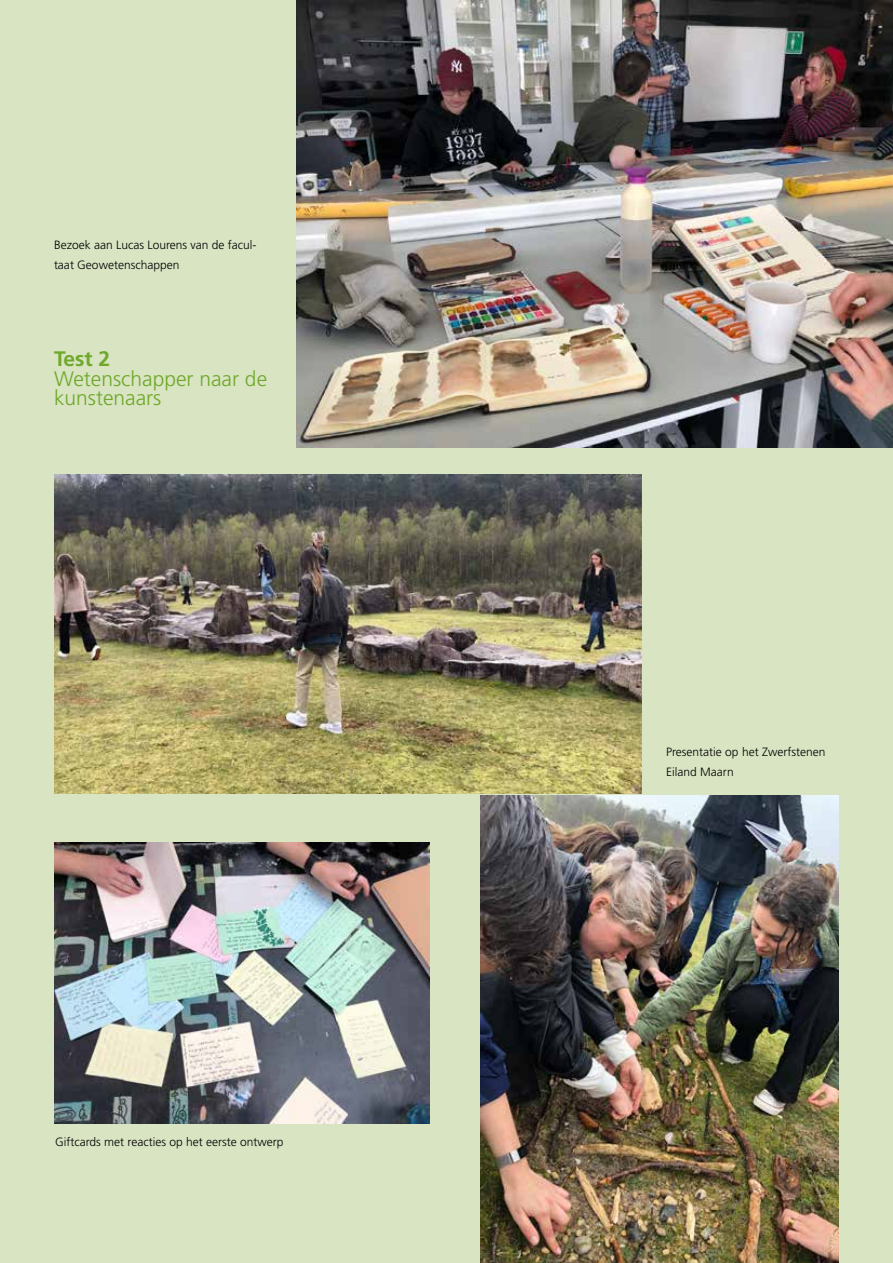
<style>
.page{position:relative;width:893px;height:1263px;background:#d8e4c2}
.page>*{position:absolute;margin:0;border:0;box-sizing:border-box;transform-origin:0 0}
.t1{font:300 21px/19.5px "Frutiger LT Std";color:#6fa82a}
.t2{font:700 21px "Frutiger LT Std";color:#6fa82a}
.t3{font:300 12px/19.5px "Frutiger LT Std";color:#000}
</style>
<div class="page">
<img style="left:54px;top:842px;width:375px;height:282px">
<img style="left:296px;top:0;width:597px;height:448px">
<img style="left:54px;top:474px;width:588px;height:320px">
<img style="left:480px;top:795px;width:359px;height:468px">
<p class="t3" style="left:54px;top:235px;width:204px">Bezoek aan Lucas Lourens van de facul&shy;taat Geowetenschappen</p>
<h1 class="t2" style="left:54px;top:346px;width:58px">Test 2</h1>
<h1 class="t1" style="left:54px;top:369px;width:215px">Wetenschapper naar de kunstenaars</h1>
<p class="t3" style="left:55px;top:1132px;width:230px">Giftcards met reacties op het eerste ontwerp</p>
<p class="t3" style="left:666px;top:742px;width:161px">Presentatie op het Zwerfstenen<br>Eiland Maarn</p>
</div>
